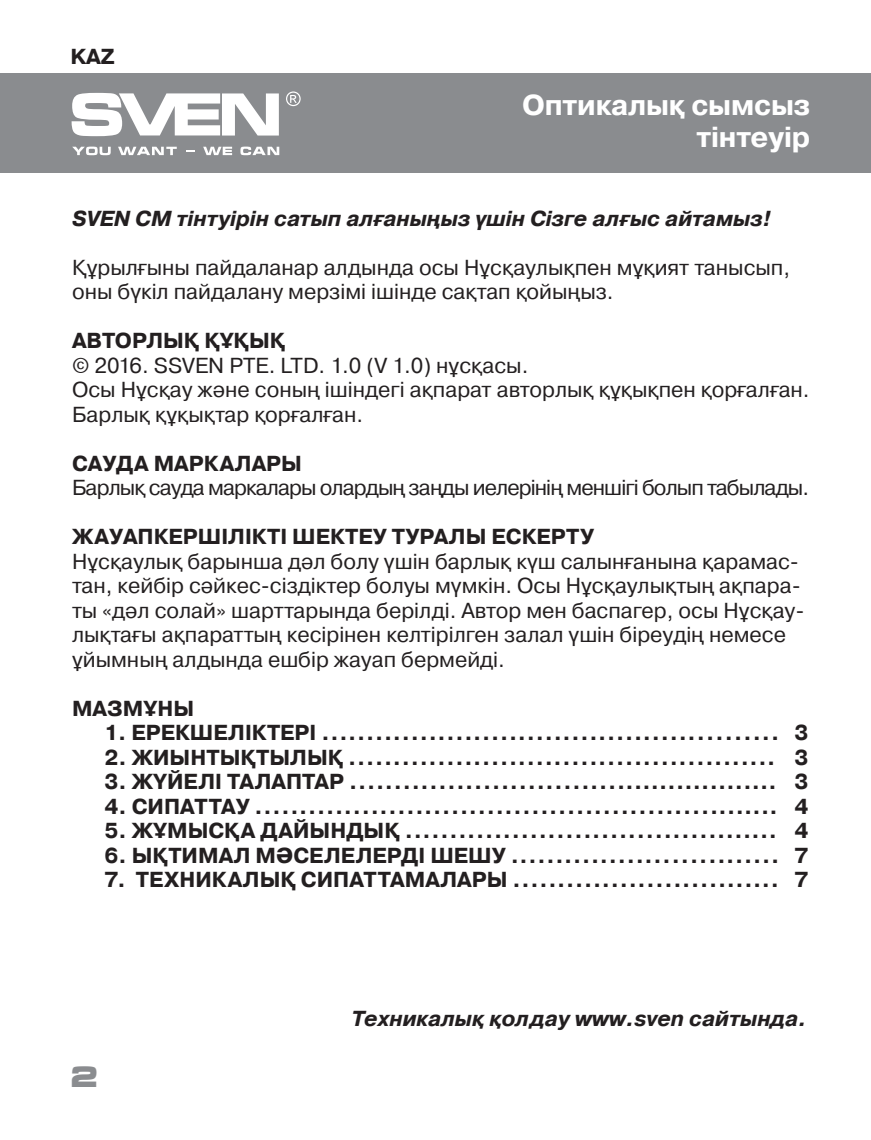
<style>
.page{position:relative;width:871px;height:1140px;background:#fff}
.page>*{position:absolute;margin:0;border:0;box-sizing:border-box;transform-origin:0 0}
.t1{font:700 28.8px/32.4px "Pragmatica";letter-spacing:-.01em;color:#fff;text-align:right}
.t2{font:700 28.8px "Micra";color:#8a8c8f}
.t3{font:700 21.6px/24.6px "Pragmatica";color:#231f20;text-align:justify}
.t4{font:21.6px/24.6px "Pragmatica";color:#231f20}
.t5{font:italic 700 21.6px "Pragmatica";color:#231f20}
.t6{font:21.6px "Pragmatica";letter-spacing:-.04em;color:#231f20}
</style>
<div class="page">
<div style="left:0;top:74px;width:870px;height:99px;background:#8a8c8f"></div>
<svg style="left:72px;top:93px;width:207px;height:43px"></svg>
<svg style="left:286px;top:91px;width:14px;height:15px"></svg>
<svg style="left:72px;top:147px;width:39px;height:8px"></svg>
<svg style="left:118px;top:147px;width:59px;height:8px"></svg>
<svg style="left:186px;top:150px;width:9px;height:2px"></svg>
<svg style="left:203px;top:147px;width:29px;height:8px"></svg>
<svg style="left:240px;top:147px;width:39px;height:8px"></svg>
<p class="t3" style="left:70px;top:45px;width:46px">KAZ</p>
<h1 class="t1" style="left:522px;top:89px;width:289px">Оптикалық сымсыз тінтеуір</h1>
<p class="t5" style="left:72px;top:205px;width:700px">SVEN СM тінтуірін сатып алғаныңыз үшін Сізге алғыс айтамыз!</p>
<p class="t4" style="left:72px;top:256px;width:719px">Құрылғыны пайдаланар алдында осы Нұсқаулықпен мұқият танысып, оны бүкіл пайдалану мерзімі ішінде сақтап қойыңыз.</p>
<p class="t3" style="left:72px;top:329px;width:214px">АВТОРЛЫҚ ҚҰҚЫҚ</p>
<p class="t4" style="left:72px;top:353px;width:739px">© 2016. SSVEN PTE. LTD. 1.0 (V 1.0) нұсқасы.<br>Осы Нұсқау және соның ішіндегі ақпарат авторлық құқықпен қорғалған.<br>Барлық құқықтар қорғалған.</p>
<p class="t3" style="left:72px;top:451px;width:231px">САУДА МАРКАЛАРЫ</p>
<p class="t6" style="left:72px;top:474px;width:738px">Барлық сауда маркалары олардың заңды иелерінің меншігі болып табылады.</p>
<p class="t3" style="left:72px;top:525px;width:523px">ЖАУАПКЕРШІЛІКТІ ШЕКТЕУ ТУРАЛЫ ЕСКЕРТУ</p>
<p class="t4" style="left:72px;top:549px;width:733px">Нұсқаулық барынша дәл болу үшін барлық күш салынғанына қарамас&shy;тан, кейбір сәйкес-сіздіктер болуы мүмкін. Осы Нұсқаулықтың ақпара&shy;ты «дәл солай» шарттарында берілді. Автор мен баспагер, осы Нұсқау&shy;лықтағы ақпараттың кесірінен келтірілген залал үшін біреудің немесе ұйымның алдында ешбір жауап бермейді.</p>
<p class="t3" style="left:72px;top:696px;width:124px">МАЗМҰНЫ</p>
<p class="t3" style="left:104px;top:720px;width:676px">1. ЕРЕКШЕЛІКТЕРІ ...................................................</p>
<p class="t3" style="left:104px;top:745px;width:672px">2. ЖИЫНТЫҚТЫЛЫҚ ................................................</p>
<p class="t3" style="left:104px;top:769px;width:673px">3. ЖҮЙЕЛІ ТАЛАПТАР .................................................</p>
<p class="t3" style="left:104px;top:794px;width:674px">4. СИПАТТАУ ...........................................................</p>
<p class="t3" style="left:104px;top:818px;width:673px">5. ЖҰМЫСҚА ДАЙЫНДЫҚ ..........................................</p>
<p class="t3" style="left:104px;top:843px;width:676px">6. ЫҚТИМАЛ МӘСЕЛЕЛЕРДІ ШЕШУ ..............................</p>
<p class="t3" style="left:104px;top:867px;width:676px">7. ТЕХНИКАЛЫҚ СИПАТТАМАЛАРЫ ..............................</p>
<p class="t3" style="left:794px;top:720px;width:16px">3<br>3<br>3<br>4<br>4<br>7<br>7</p>
<h1 class="t2" style="left:70px;top:1061px;width:31px">2</h1>
<p class="t5" style="left:351px;top:1005px;width:456px">Техникалық қолдау www.sven сайтында.</p>
</div>
